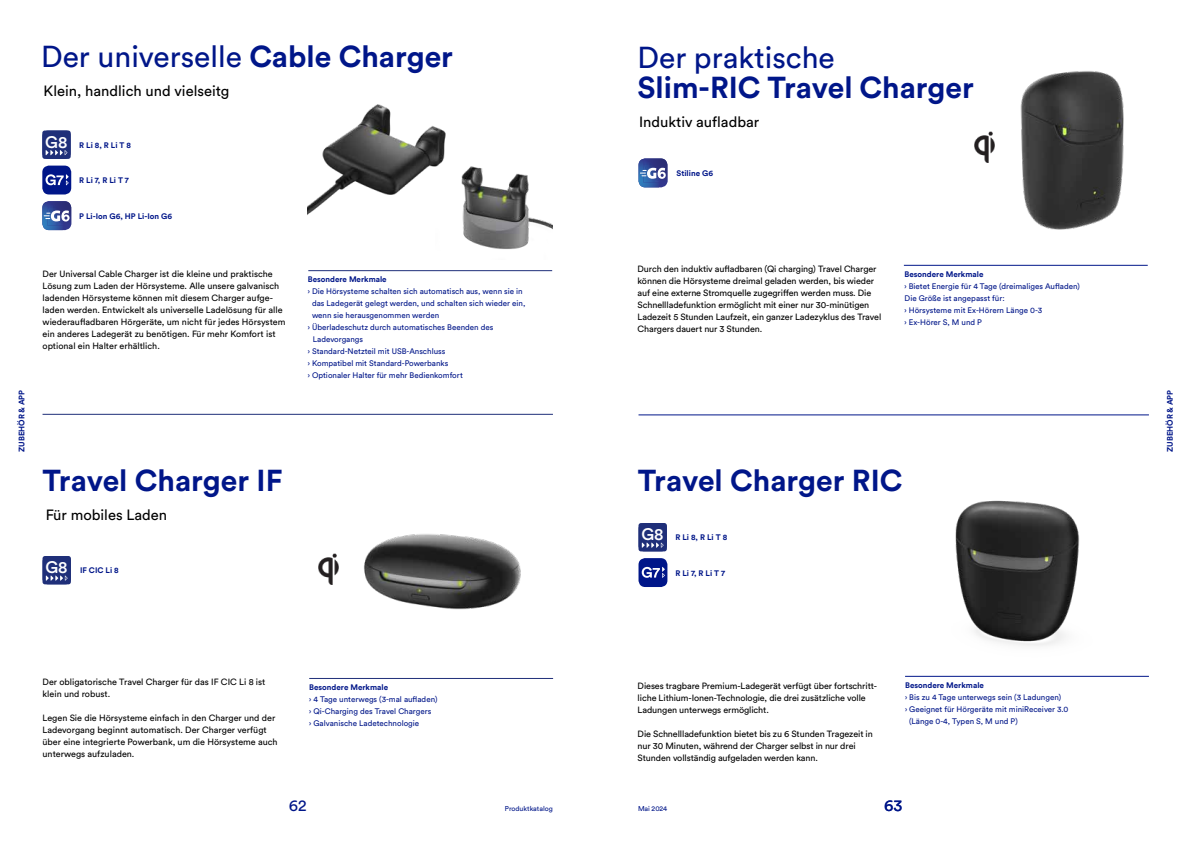
<style>
.page{position:relative;width:1191px;height:842px;background:#fff}
.page>*{position:absolute;margin:0;border:0;box-sizing:border-box;transform-origin:0 0}
.t1{font:700 30px "Circular Pro";color:#001689}
.t2{font:30px "Circular Pro";color:#001689}
.t3{font:500 16.6px "Circular Pro";color:#fff}
.t4{font:16px "Circular Pro";color:#001689}
.t5{font:14.8px "Circular Pro";color:#000}
.t6{font:9px/12px "Circular Pro";letter-spacing:-.01em;color:#000}
.t7{font:8px/12px "Circular Pro";color:#001689}
.t8{font:700 8px "Circular Pro";color:#001689}
.t9{font:7px "Circular Pro";color:#001689}
.s1{font-weight:700}
.s2{font-weight:500;font-size:16.6px;color:#fff}
</style>
<div class="page">
<hr style="left:43px;top:414px;width:510px;height:1px;background:#1f2f79">
<img style="left:308px;top:104px;width:138px;height:111px">
<hr style="left:308px;top:270px;width:244px;height:1px;background:#1f2f79">
<svg style="left:42px;top:131px;width:29px;height:28px"></svg>
<svg style="left:42px;top:201px;width:29px;height:29px"></svg>
<hr style="left:309px;top:678px;width:244px;height:1px;background:#1f2f79">
<img style="left:329px;top:534px;width:192px;height:76px">
<svg style="left:43px;top:556px;width:28px;height:28px"></svg>
<img style="left:318px;top:553px;width:20px;height:31px">
<hr style="left:904px;top:265px;width:243px;height:1px;background:#001689">
<svg style="left:638px;top:158px;width:29px;height:29px"></svg>
<img style="left:974px;top:137px;width:4px;height:17px">
<img style="left:978px;top:71px;width:146px;height:159px">
<img style="left:905px;top:500px;width:236px;height:176px">
<hr style="left:905px;top:676px;width:244px;height:1px;background:#001689">
<hr style="left:638px;top:415px;width:511px;height:1px;background:#001689">
<img style="left:436px;top:153px;width:116px;height:96px">
<div style="left:42px;top:166px;width:29px;height:28px;background:#001689;border-radius:7px"></div>
<svg style="left:46px;top:174px;width:23px;height:11px"></svg>
<svg style="left:638px;top:523px;width:29px;height:28px"></svg>
<div style="left:638px;top:558px;width:29px;height:29px;background:#001689;border-radius:7px"></div>
<svg style="left:642px;top:567px;width:23px;height:11px"></svg>
<h1 class="t2" style="left:41px;top:36px;width:413px">Der universelle <span class="s1">Cable Charger</span></h1>
<h3 class="t5" style="left:44px;top:81px;width:187px">Klein, handlich und vielseitg</h3>
<h2 class="t3" style="left:45px;top:131px;width:24px">G8</h2>
<p class="t8" style="left:79px;top:140px;width:53px">R Li 8, R Li T 8</p>
<p class="t8" style="left:79px;top:175px;width:51px">R Li 7, R Li T 7</p>
<p class="t8" style="left:79px;top:211px;width:94px">P Li-Ion G6, HP Li-Ion G6</p>
<p class="t6" style="left:43px;top:268px;width:244px">Der Universal Cable Charger ist die kleine und praktische Lösung zum Laden der Hörsysteme. Alle unsere galvanisch ladenden Hörsysteme können mit diesem Charger aufge&shy;laden werden. Entwickelt als universelle Ladelösung für alle wiederaufladbaren Hörgeräte, um nicht für jedes Hörsystem ein anderes Ladegerät zu benötigen. Für mehr Komfort ist optional ein Halter erhältlich.</p>
<p class="t8" style="left:308px;top:274px;width:80px">Besondere Merkmale</p>
<p class="t7" style="left:308px;top:285px;width:216px">› Die Hörsysteme schalten sich automatisch aus, wenn sie in</p>
<p class="t7" style="left:312px;top:297px;width:215px">das Ladegerät gelegt werden, und schalten sich wieder ein,</p>
<p class="t7" style="left:312px;top:309px;width:129px">wenn sie herausgenommen werden</p>
<p class="t7" style="left:308px;top:321px;width:187px">› Überladeschutz durch automatisches Beenden des</p>
<p class="t7" style="left:313px;top:333px;width:52px">Ladevorgangs</p>
<p class="t7" style="left:308px;top:345px;width:139px">› Standard-Netzteil mit USB-Anschluss</p>
<p class="t7" style="left:308px;top:357px;width:142px">› Kompatibel mit Standard-Powerbanks</p>
<p class="t7" style="left:308px;top:369px;width:157px">› Optionaler Halter für mehr Bedienkomfort</p>
<h1 class="t2" style="left:637px;top:37px;width:199px">Der praktische</h1>
<h1 class="t1" style="left:637px;top:66px;width:338px">Slim-RIC Travel Charger</h1>
<h3 class="t5" style="left:639px;top:112px;width:122px">Induktiv aufladbar</h3>
<p class="t8" style="left:676px;top:168px;width:38px">Stiline G6</p>
<p class="t6" style="left:637px;top:262px;width:245px">Durch den induktiv aufladbaren (Qi charging) Travel Charger können die Hörsysteme dreimal geladen werden, bis wieder auf eine externe Stromquelle zugegriffen werden muss. Die Schnellladefunktion ermöglicht mit einer nur 30-minütigen Ladezeit 5 Stunden Laufzeit, ein ganzer Ladezyklus des Travel Chargers dauert nur 3 Stunden.</p>
<p class="t8" style="left:904px;top:269px;width:80px">Besondere Merkmale</p>
<p class="t7" style="left:904px;top:280px;width:177px">› Bietet Energie für 4 Tage (dreimaliges Aufladen)<br>Die Größe ist angepasst für:<br>› Hörsysteme mit Ex-Hörern Länge 0-3<br>› Ex-Hörer S, M und P</p>
<p class="t8" style="left:16px;top:452px;width:64px;rotate:-90deg">ZUBEHÖR &amp; APP</p>
<p class="t8" style="left:1164px;top:452px;width:64px;rotate:-90deg">ZUBEHÖR &amp; APP</p>
<h1 class="t1" style="left:43px;top:460px;width:241px">Travel Charger IF</h1>
<h3 class="t5" style="left:46px;top:505px;width:123px">Für mobiles Laden</h3>
<p class="t8" style="left:45px;top:565px;width:75px"><span class="s2">G8</span> IF CIC Li 8</p>
<h1 class="t1" style="left:638px;top:460px;width:266px">Travel Charger RIC</h1>
<p class="t8" style="left:641px;top:532px;width:87px"><span class="s2">G8</span> R Li 8, R Li T 8</p>
<p class="t8" style="left:675px;top:568px;width:51px">R Li 7, R Li T 7</p>
<p class="t6" style="left:43px;top:676px;width:224px">Der obligatorische Travel Charger für das IF CIC Li 8 ist klein und robust.</p>
<p class="t6" style="left:43px;top:712px;width:236px">Legen Sie die Hörsysteme einfach in den Charger und der Ladevorgang beginnt automatisch. Der Charger verfügt über eine integrierte Powerbank, um die Hörsysteme auch unterwegs aufzuladen.</p>
<p class="t8" style="left:309px;top:682px;width:80px">Besondere Merkmale</p>
<p class="t7" style="left:309px;top:693px;width:130px">› 4 Tage unterwegs (3-mal aufladen) › Qi-Charging des Travel Chargers<br>› Galvanische Ladetechnologie</p>
<p class="t6" style="left:637px;top:679px;width:241px">Dieses tragbare Premium-Ladegerät verfügt über fortschritt&shy;liche Lithium-Ionen-Technologie, die drei zusätzliche volle<br>Ladungen unterwegs ermöglicht.</p>
<p class="t6" style="left:637px;top:727px;width:237px">Die Schnellladefunktion bietet bis zu 6 Stunden Tragezeit in nur 30 Minuten, während der Charger selbst in nur drei<br>Stunden vollständig aufgeladen werden kann.</p>
<p class="t8" style="left:905px;top:680px;width:80px">Besondere Merkmale</p>
<p class="t7" style="left:905px;top:691px;width:158px">› Bis zu 4 Tage unterwegs sein (3 Ladungen)</p>
<p class="t7" style="left:905px;top:703px;width:165px">› Geeignet für Hörgeräte mit miniReceiver 3.0</p>
<p class="t7" style="left:909px;top:715px;width:110px">(Länge 0-4, Typen S, M und P)</p>
<h3 class="t4" style="left:289px;top:794px;width:19px">62</h3>
<p class="t9" style="left:505px;top:803px;width:50px">Produktkatalog</p>
<p class="t9" style="left:638px;top:803px;width:31px">Mai 2024</p>
<h3 class="t4" style="left:884px;top:794px;width:20px">63</h3>
</div>
